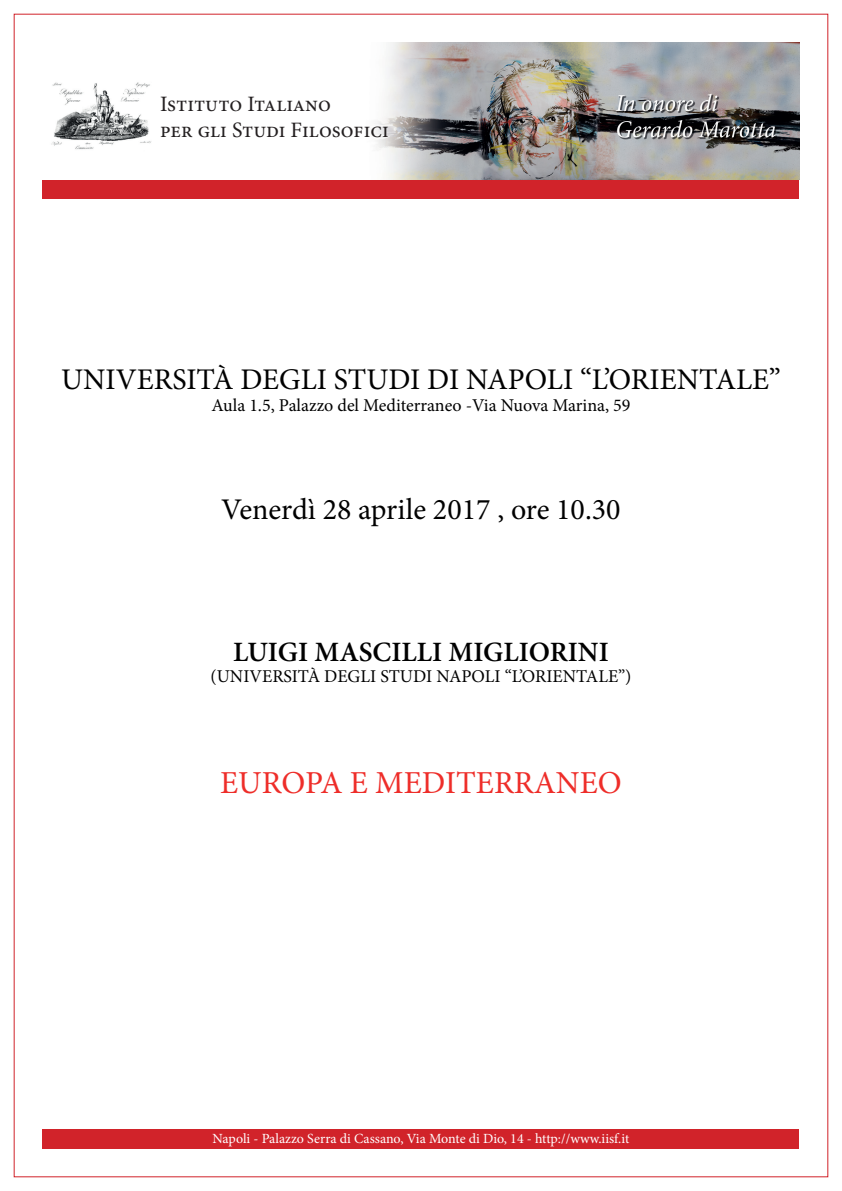
<style>
.page{position:relative;width:842px;height:1191px;background:#fff}
.page>*{position:absolute;margin:0;border:0;box-sizing:border-box;transform-origin:0 0}
.t1{font:32px "Minion Pro";color:#ee2d29}
.t2{font:30px "Minion Pro";color:#000}
.t3{font:600 28px "Minion Pro";color:#000}
.t4{font:22px "Minion Pro";color:#231f20}
.t5{font:18px "Minion Pro";letter-spacing:-.02em;color:#000}
.t6{font:18px "Minion Pro";color:#000}
.t7{font:14px "Minion Pro";color:#fff}
</style>
<div class="page">
<div style="left:43px;top:179px;width:756px;height:20px;background:#d1232a"></div>
<img style="left:51px;top:43px;width:748px;height:136px">
<div style="left:43px;top:1128px;width:756px;height:20px;background:#d1232a"></div>
<p class="t4" style="left:160px;top:89px;width:172px">Istituto Italiano</p>
<p class="t4" style="left:160px;top:116px;width:230px">per gli Studi Filosofici</p>
<p class="t2" style="left:61px;top:360px;width:721px">UNIVERSITÀ DEGLI STUDI DI NAPOLI “L’ORIENTALE”</p>
<p class="t5" style="left:211px;top:393px;width:421px">Aula 1.5, Palazzo del Mediterraneo -Via Nuova Marina, 59</p>
<p class="t2" style="left:221px;top:489px;width:401px">Venerdì 28 aprile 2017 , ore 10.30</p>
<p class="t3" style="left:233px;top:632px;width:377px">LUIGI MASCILLI MIGLIORINI</p>
<p class="t6" style="left:210px;top:664px;width:422px">(UNIVERSITÀ DEGLI STUDI NAPOLI “L’ORIENTALE”)</p>
<p class="t1" style="left:220px;top:761px;width:403px">EUROPA E MEDITERRANEO</p>
<p class="t7" style="left:213px;top:1129px;width:418px">Napoli - Palazzo Serra di Cassano, Via Monte di Dio, 14 - http://www.iisf.it</p>
</div>
